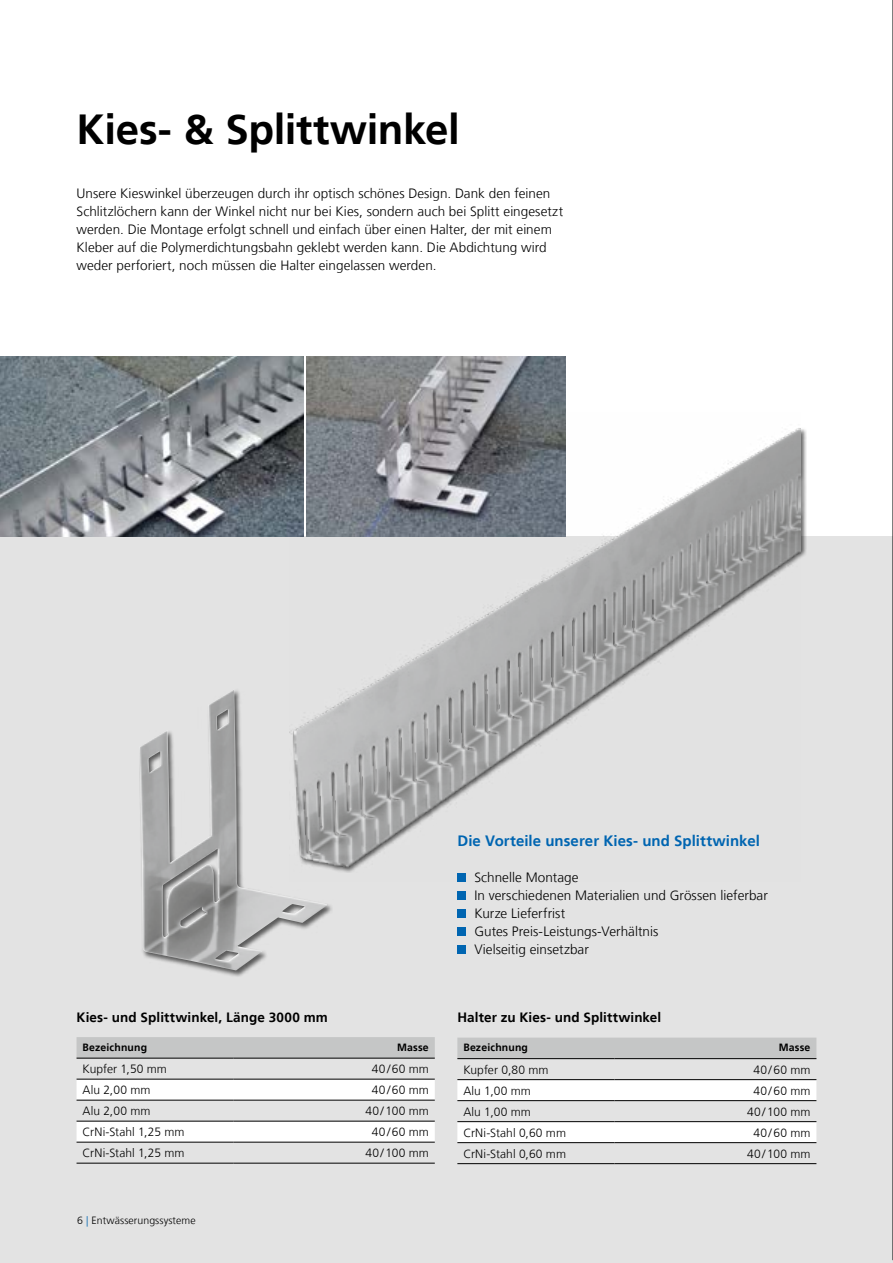
<style>
.page{position:relative;width:893px;height:1263px;background:#fff}
.page>*{position:absolute;margin:0;border:0;box-sizing:border-box;transform-origin:0 0}
.t1{font:700 42px "Frutiger LT";letter-spacing:-.01em;color:#000}
.t2{font:700 15px "Frutiger LT";letter-spacing:.005em;color:#0065b1}
.t3{font:300 13.5px/18px "Frutiger LT";letter-spacing:.005em;color:#000}
.t4{font:700 13.5px "Frutiger LT";letter-spacing:.01em;color:#000}
.t5{font:300 12px "Frutiger LT";letter-spacing:.005em;color:#000}
.t6{font:700 10.5px "Frutiger LT";letter-spacing:.02em;color:#000}
.t7{font:300 10.5px "Frutiger LT";letter-spacing:.01em;color:#000}
.s1{color:#0065b1}
</style>
<div class="page">
<div style="left:0;top:536px;width:893px;height:727px;background:#e3e3e3"></div>
<div style="left:139px;top:688px;width:195px;height:290px;background:#000;opacity:.6"></div>
<img style="left:139px;top:689px;width:188px;height:281px">
<img style="left:290px;top:428px;width:511px;height:453px">
<img style="left:306px;top:356px;width:260px;height:180px">
<img style="left:0;top:356px;width:304px;height:180px">
<div style="left:457px;top:873px;width:9px;height:9px;background:#0065b1"></div>
<div style="left:457px;top:891px;width:9px;height:9px;background:#0065b1"></div>
<div style="left:457px;top:909px;width:9px;height:9px;background:#0065b1"></div>
<div style="left:457px;top:927px;width:9px;height:9px;background:#0065b1"></div>
<div style="left:457px;top:945px;width:9px;height:9px;background:#0065b1"></div>
<div style="left:77px;top:1037px;width:358px;height:21px;background:#c5c6c6"></div>
<svg style="left:77px;top:1080px;width:358px;height:62px"></svg>
<hr style="left:77px;top:1058px;width:157px;height:1px;background:#000">
<hr style="left:234px;top:1058px;width:201px;height:1px;background:#000">
<hr style="left:77px;top:1079px;width:157px;height:1px;background:#000">
<hr style="left:234px;top:1079px;width:201px;height:1px;background:#000">
<hr style="left:77px;top:1100px;width:157px;height:1px;background:#000">
<hr style="left:234px;top:1100px;width:201px;height:1px;background:#000">
<hr style="left:77px;top:1121px;width:157px;height:1px;background:#000">
<hr style="left:234px;top:1121px;width:201px;height:1px;background:#000">
<hr style="left:77px;top:1142px;width:157px;height:1px;background:#000">
<hr style="left:234px;top:1142px;width:201px;height:1px;background:#000">
<hr style="left:77px;top:1163px;width:157px;height:1px;background:#000">
<hr style="left:234px;top:1163px;width:201px;height:1px;background:#000">
<div style="left:457px;top:1037px;width:359px;height:21px;background:#c5c6c6"></div>
<svg style="left:457px;top:1081px;width:359px;height:61px"></svg>
<hr style="left:457px;top:1058px;width:157px;height:1px;background:#000">
<hr style="left:614px;top:1058px;width:202px;height:1px;background:#000">
<hr style="left:457px;top:1079px;width:157px;height:1px;background:#000">
<hr style="left:614px;top:1079px;width:202px;height:1px;background:#000">
<hr style="left:457px;top:1100px;width:157px;height:1px;background:#000">
<hr style="left:614px;top:1100px;width:202px;height:1px;background:#000">
<hr style="left:457px;top:1121px;width:157px;height:1px;background:#000">
<hr style="left:614px;top:1121px;width:202px;height:1px;background:#000">
<hr style="left:457px;top:1142px;width:157px;height:1px;background:#000">
<hr style="left:614px;top:1142px;width:202px;height:1px;background:#000">
<hr style="left:457px;top:1163px;width:157px;height:1px;background:#000">
<hr style="left:614px;top:1163px;width:202px;height:1px;background:#000">
<hr style="left:892px;top:0;width:1px;height:1260px;background:#000">
<h1 class="t1" style="left:77px;top:105px;width:385px">Kies- &amp; Splittwinkel</h1>
<p class="t3" style="left:77px;top:185px;width:488px">Unsere Kieswinkel überzeugen durch ihr optisch schönes Design. Dank den feinen Schlitzlöchern kann der Winkel nicht nur bei Kies, sondern auch bei Splitt eingesetzt werden. Die Montage erfolgt schnell und einfach über einen Halter, der mit einem Kleber auf die Polymerdichtungsbahn geklebt werden kann. Die Abdichtung wird weder perforiert, noch müssen die Halter eingelassen werden.</p>
<p class="t4" style="left:77px;top:1009px;width:253px">Kies- und Splittwinkel, Länge 3000 mm</p>
<p class="t6" style="left:83px;top:1041px;width:66px">Bezeichnung</p>
<p class="t6" style="left:397px;top:1041px;width:33px">Masse</p>
<p class="t5" style="left:83px;top:1062px;width:86px">Kupfer 1,50 mm</p>
<p class="t5" style="left:372px;top:1062px;width:58px">40/60 mm</p>
<p class="t5" style="left:83px;top:1083px;width:69px">Alu 2,00 mm</p>
<p class="t5" style="left:372px;top:1083px;width:58px">40/60 mm</p>
<p class="t5" style="left:83px;top:1104px;width:69px">Alu 2,00 mm</p>
<p class="t5" style="left:365px;top:1104px;width:65px">40/100 mm</p>
<p class="t5" style="left:83px;top:1125px;width:103px">CrNi-Stahl 1,25 mm</p>
<p class="t5" style="left:372px;top:1125px;width:58px">40/60 mm</p>
<p class="t5" style="left:83px;top:1146px;width:103px">CrNi-Stahl 1,25 mm</p>
<p class="t5" style="left:365px;top:1146px;width:65px">40/100 mm</p>
<p class="t7" style="left:77px;top:1214px;width:120px">6 <span class="s1">|</span> Entwässerungssysteme</p>
<p class="t2" style="left:457px;top:832px;width:304px">Die Vorteile unserer Kies- und Splittwinkel</p>
<p class="t3" style="left:474px;top:869px;width:295px">Schnelle Montage<br>In verschiedenen Materialien und Grössen lieferbar<br>Kurze Lieferfrist<br>Gutes Preis-Leistungs-Verhältnis<br>Vielseitig einsetzbar</p>
<p class="t4" style="left:457px;top:1009px;width:205px">Halter zu Kies- und Splittwinkel</p>
<p class="t6" style="left:463px;top:1042px;width:66px">Bezeichnung</p>
<p class="t6" style="left:779px;top:1042px;width:33px">Masse</p>
<p class="t5" style="left:463px;top:1063px;width:87px">Kupfer 0,80 mm</p>
<p class="t5" style="left:753px;top:1063px;width:58px">40/60 mm</p>
<p class="t5" style="left:463px;top:1084px;width:69px">Alu 1,00 mm</p>
<p class="t5" style="left:753px;top:1084px;width:58px">40/60 mm</p>
<p class="t5" style="left:463px;top:1105px;width:69px">Alu 1,00 mm</p>
<p class="t5" style="left:747px;top:1105px;width:65px">40/100 mm</p>
<p class="t5" style="left:463px;top:1126px;width:104px">CrNi-Stahl 0,60 mm</p>
<p class="t5" style="left:753px;top:1126px;width:58px">40/60 mm</p>
<p class="t5" style="left:463px;top:1147px;width:104px">CrNi-Stahl 0,60 mm</p>
<p class="t5" style="left:747px;top:1147px;width:65px">40/100 mm</p>
</div>
